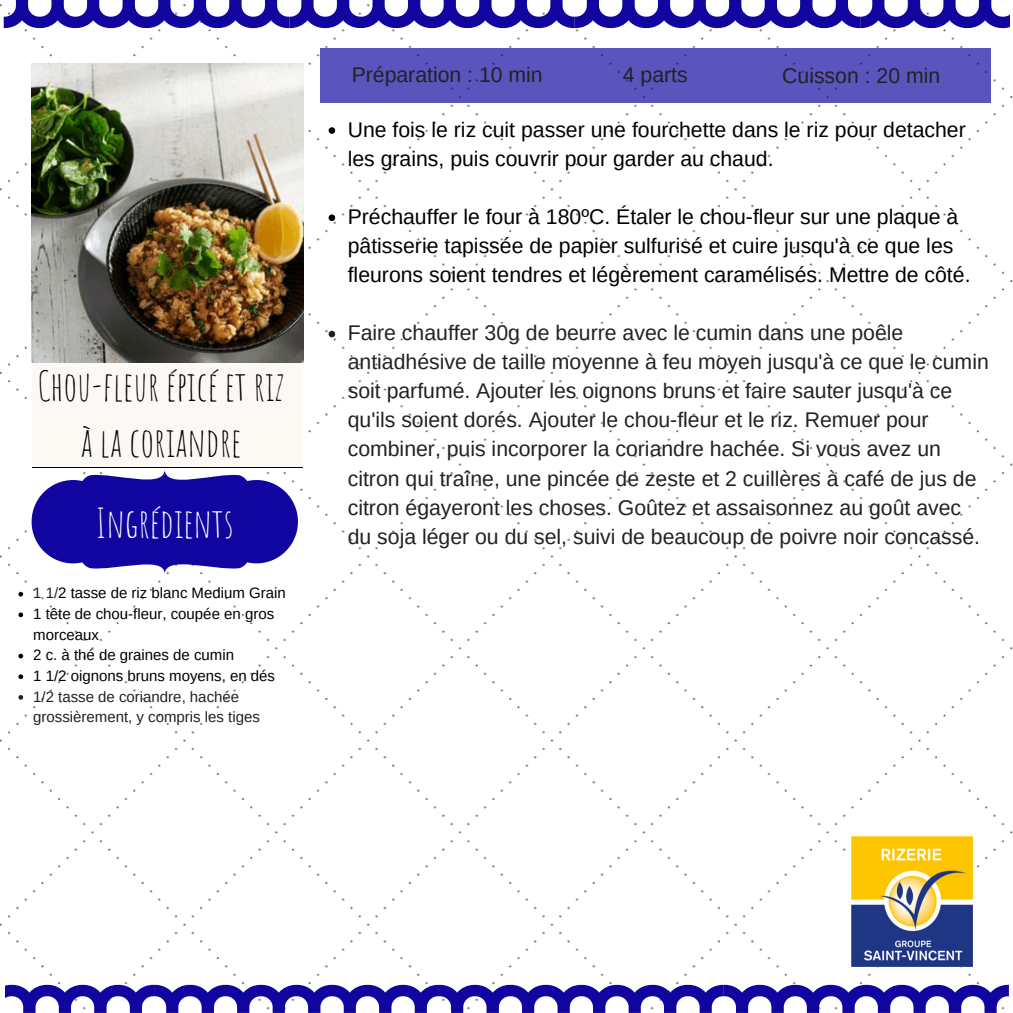
<style>
.page{position:relative;width:1013px;height:1013px;background:#fff}
.page>*{position:absolute;margin:0;border:0;box-sizing:border-box;transform-origin:0 0}
.t1{font:39.75px/55.2px "Amatic SC";color:#000;text-align:center}
.t2{font:39.75px "Amatic SC";color:#fff}
.t3{font:21.25px/29px "Arimo";color:#222}
.t4{font:21.25px/29px "Arimo";color:#000}
.t5{font:15px/20.6px "Arimo";color:#000}
.t6{font:15px/20.6px "Arimo";color:#222}
.s1{color:#222}
</style>
<div class="page">
<img style="left:0;top:4px;width:1012px;height:980px">
<div style="left:32px;top:65px;width:271px;height:402px;background:#fcf9f5"></div>
<svg style="left:4px;top:0;width:1005px;height:28px"></svg>
<svg style="left:5px;top:984px;width:1004px;height:28px"></svg>
<svg style="left:32px;top:469px;width:266px;height:104px"></svg>
<svg style="left:18px;top:592px;width:5px;height:4px"></svg>
<svg style="left:18px;top:612px;width:5px;height:5px"></svg>
<svg style="left:18px;top:653px;width:5px;height:5px"></svg>
<svg style="left:18px;top:674px;width:5px;height:5px"></svg>
<svg style="left:18px;top:695px;width:5px;height:4px"></svg>
<div style="left:320px;top:49px;width:670px;height:53px;background:#5a54bd"></div>
<svg style="left:328px;top:127px;width:7px;height:7px"></svg>
<svg style="left:328px;top:214px;width:7px;height:7px"></svg>
<svg style="left:328px;top:331px;width:7px;height:6px"></svg>
<img style="left:32px;top:63px;width:271px;height:299px">
<img style="left:851px;top:836px;width:121px;height:130px">
<h1 class="t1" style="left:37px;top:358px;width:249px">Chou-fleur épicé et riz à la coriandre</h1>
<h1 class="t2" style="left:96px;top:497px;width:139px">Ingrédients</h1>
<p class="t5" style="left:33px;top:583px;width:254px"><span class="s1">1 1/</span>2 tasse de riz blanc Medium Grain<br>1 tête de chou-fleur, coupée en gros morceaux<br>2 c. à thé de graines de cumin<br>1 1/2 oignons bruns moyens, en dés</p>
<p class="t6" style="left:33px;top:686px;width:228px">1/2 tasse de coriandre, hachée grossièrement, y compris les tiges</p>
<p class="t3" style="left:352px;top:60px;width:193px">Préparation : 10 min</p>
<p class="t3" style="left:782px;top:61px;width:159px">Cuisson : 20 min</p>
<p class="t4" style="left:348px;top:115px;width:619px">Une fois le riz cuit passer une fourchette dans le riz pour detacher les grains, puis couvrir pour garder au chaud.</p>
<p class="t4" style="left:348px;top:202px;width:624px">Préchauffer le four à 180ºC. Étaler le chou-fleur sur une plaque à pâtisserie tapissée de papier sulfurisé et cuire jusqu'à ce que les fleurons soient tendres et légèrement caramélisés. Mettre de côté.</p>
<p class="t3" style="left:348px;top:318px;width:642px">Faire chauffer 30g de beurre avec le cumin dans une poêle antiadhésive de taille moyenne à feu moyen jusqu'à ce que le cumin soit parfumé. Ajouter les oignons bruns et faire sauter jusqu'à ce qu'ils soient dorés. Ajouter le chou-fleur et le riz. Remuer pour combiner, puis incorporer la coriandre hachée. Si vous avez un citron qui traîne, une pincée de zeste et 2 cuillères à café de jus de citron égayeront les choses. Goûtez et assaisonnez au goût avec du soja léger ou du sel, suivi de beaucoup de poivre noir concassé.</p>
<p class="t3" style="left:623px;top:60px;width:66px">4 parts</p>
</div>
